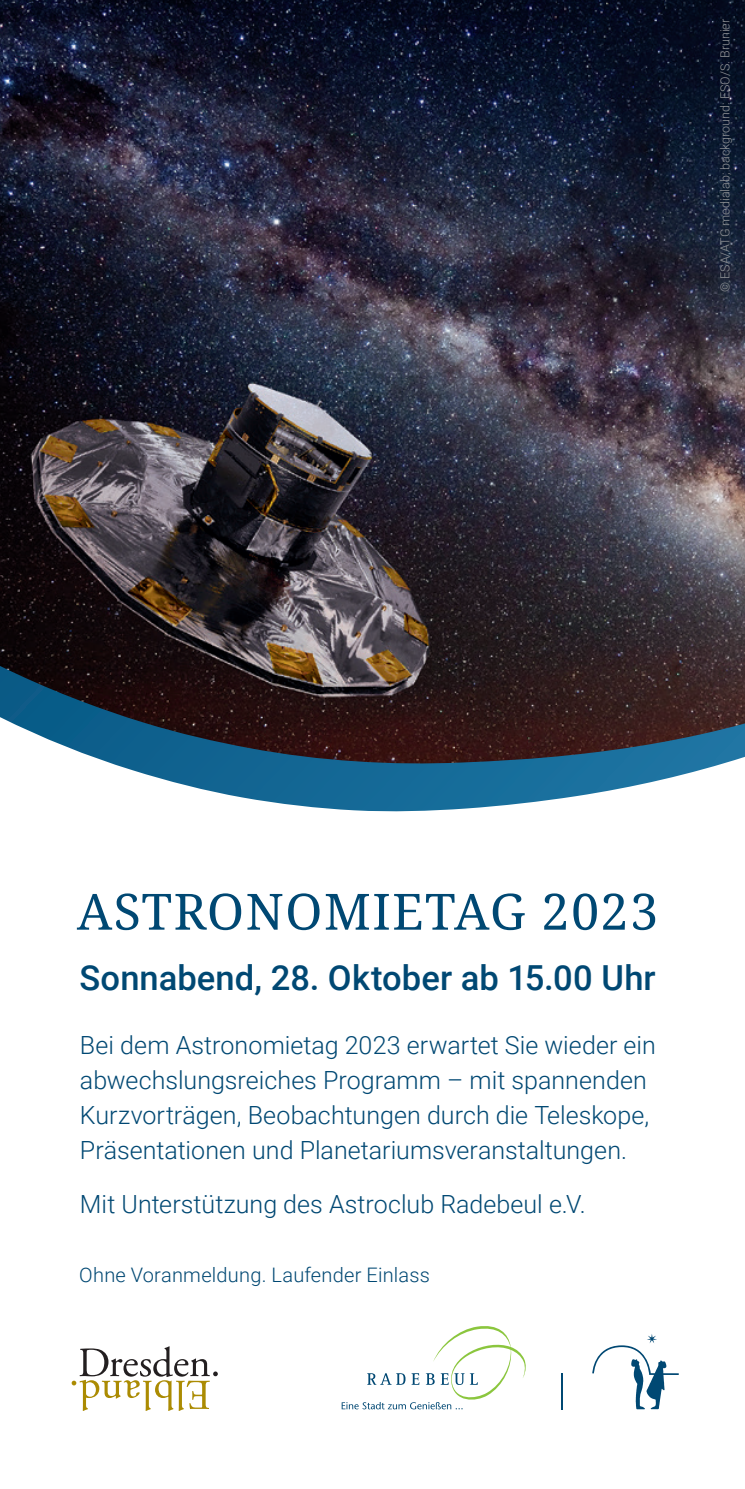
<style>
.page{position:relative;width:745px;height:1489px;background:#fff}
.page>*{position:absolute;margin:0;border:0;box-sizing:border-box;transform-origin:0 0}
.t1{font:50px "Droid Serif";letter-spacing:.03em;color:#004873}
.t2{font:500 34.5px "Roboto";color:#004873}
.t3{font:300 25px/35px "Roboto";color:#004873}
.t4{font:300 20px "Roboto";letter-spacing:.01em;color:#004873}
.t5{font:300 12.5px "Roboto";color:#939598}
</style>
<div class="page">
<img style="left:0;top:0;width:744px;height:666px">
<svg style="left:0;top:666px;width:744px;height:146px"></svg>
<svg style="left:341px;top:1326px;width:185px;height:83px"></svg>
<hr style="left:561px;top:1372px;width:1px;height:37px;background:#004873">
<svg style="left:592px;top:1334px;width:86px;height:75px"></svg>
<svg style="left:72px;top:1346px;width:146px;height:64px"></svg>
<p class="t5" style="left:715px;top:292px;width:274px;rotate:-90deg">© ESA/ATG medialab; background: ESO/S. Brunier</p>
<h1 class="t1" style="left:77px;top:877px;width:582px">ASTRONOMIETAG 2023</h1>
<h2 class="t2" style="left:79px;top:953px;width:577px">Sonnabend, 28. Oktober ab 15.00 Uhr</h2>
<p class="t3" style="left:80px;top:1026px;width:577px">Bei dem Astronomietag 2023 erwartet Sie wieder ein abwechslungsreiches Programm – mit spannenden Kurzvorträgen, Beobachtungen durch die Teleskope, Präsentationen und Planetariumsveranstaltungen.</p>
<p class="t3" style="left:80px;top:1185px;width:507px">Mit Unterstützung des Astroclub Radebeul e.V.</p>
<p class="t4" style="left:79px;top:1261px;width:352px">Ohne Voranmeldung. Laufender Einlass</p>
</div>
